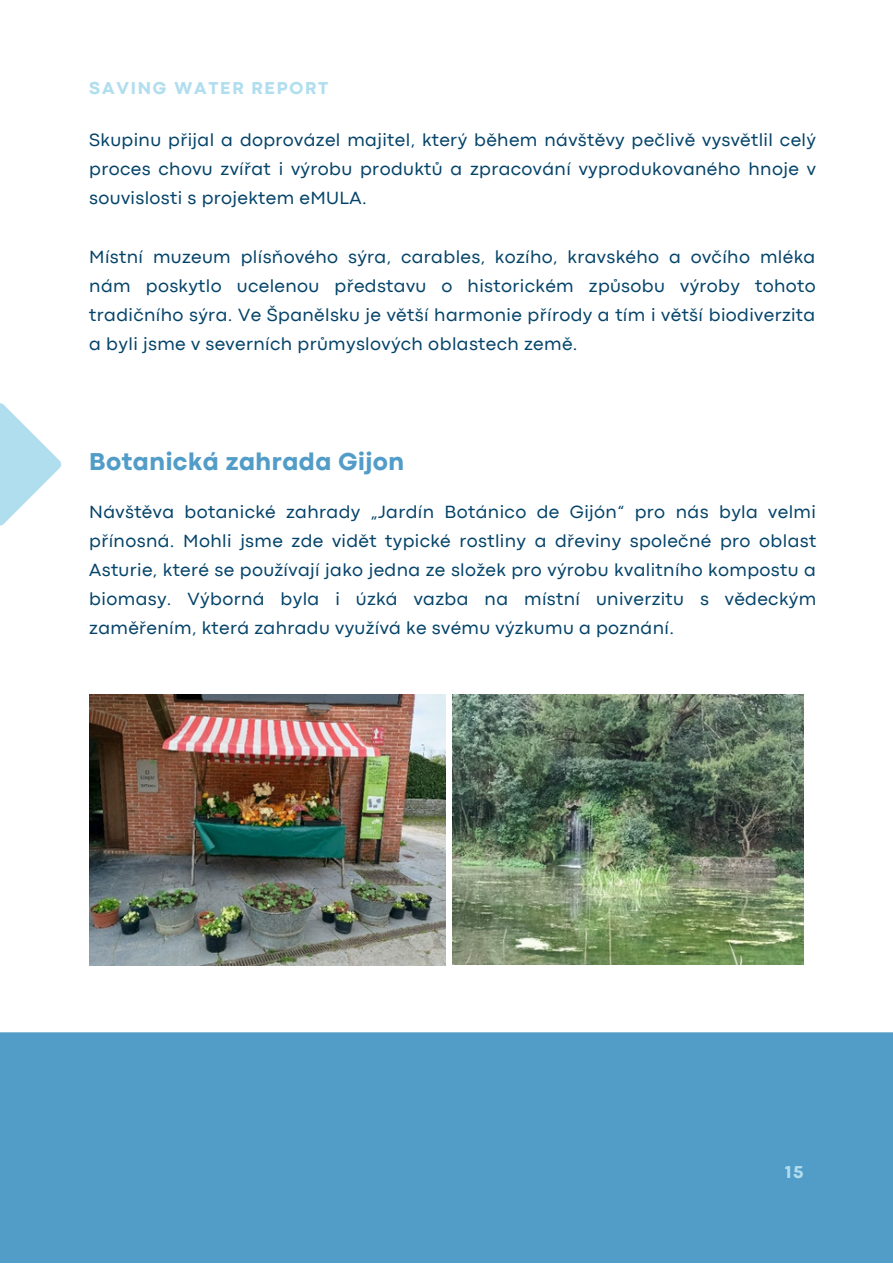
<style>
.page{position:relative;width:893px;height:1264px;background:#fff}
.page>*{position:absolute;margin:0;border:0;box-sizing:border-box;transform-origin:0 0}
.t1{font:800 25.5px "Codec Pro";letter-spacing:.02em;color:#529cc8}
.t2{font:18.45px/29.2px "Codec Pro";letter-spacing:.02em;color:#044369;text-align:justify}
.t3{font:800 18px "Codec Pro";letter-spacing:.1em;color:#b1deef}
</style>
<div class="page">
<div style="left:0;top:0;width:892px;height:1262px;background:#529cc8"></div>
<div style="left:0;top:0;width:892px;height:1032px;background:#fff"></div>
<svg style="left:0;top:401px;width:64px;height:127px;background:#d7eef6"></svg>
<img style="left:89px;top:694px;width:357px;height:271px">
<img style="left:453px;top:694px;width:350px;height:270px">
<p class="t3" style="left:89px;top:81px;width:240px">SAVING WATER REPORT</p>
<p class="t2" style="left:89px;top:126px;width:728px">Skupinu přijal a doprovázel majitel, který během návštěvy pečlivě vysvětlil celý proces chovu zvířat i výrobu produktů a zpracování vyprodukovaného hnoje v souvislosti s projektem eMULA.</p>
<p class="t2" style="left:89px;top:243px;width:728px">Místní muzeum plísňového sýra, carables, kozího, kravského a ovčího mléka nám poskytlo ucelenou představu o historickém způsobu výroby tohoto tradičního sýra. Ve Španělsku je větší harmonie přírody a tím i větší biodiverzita a byli jsme v severních průmyslových oblastech země.</p>
<h1 class="t1" style="left:89px;top:453px;width:316px">Botanická zahrada Gijon</h1>
<p class="t2" style="left:89px;top:498px;width:728px">Návštěva botanické zahrady „Jardín Botánico de Gijón“ pro nás byla velmi přínosná. Mohli jsme zde vidět typické rostliny a dřeviny společné pro oblast Asturie, které se používají jako jedna ze složek pro výrobu kvalitního kompostu a biomasy. Výborná byla i úzká vazba na místní univerzitu s vědeckým zaměřením, která zahradu využívá ke svému výzkumu a poznání.</p>
<p class="t3" style="left:785px;top:1165px;width:20px">15</p>
</div>
